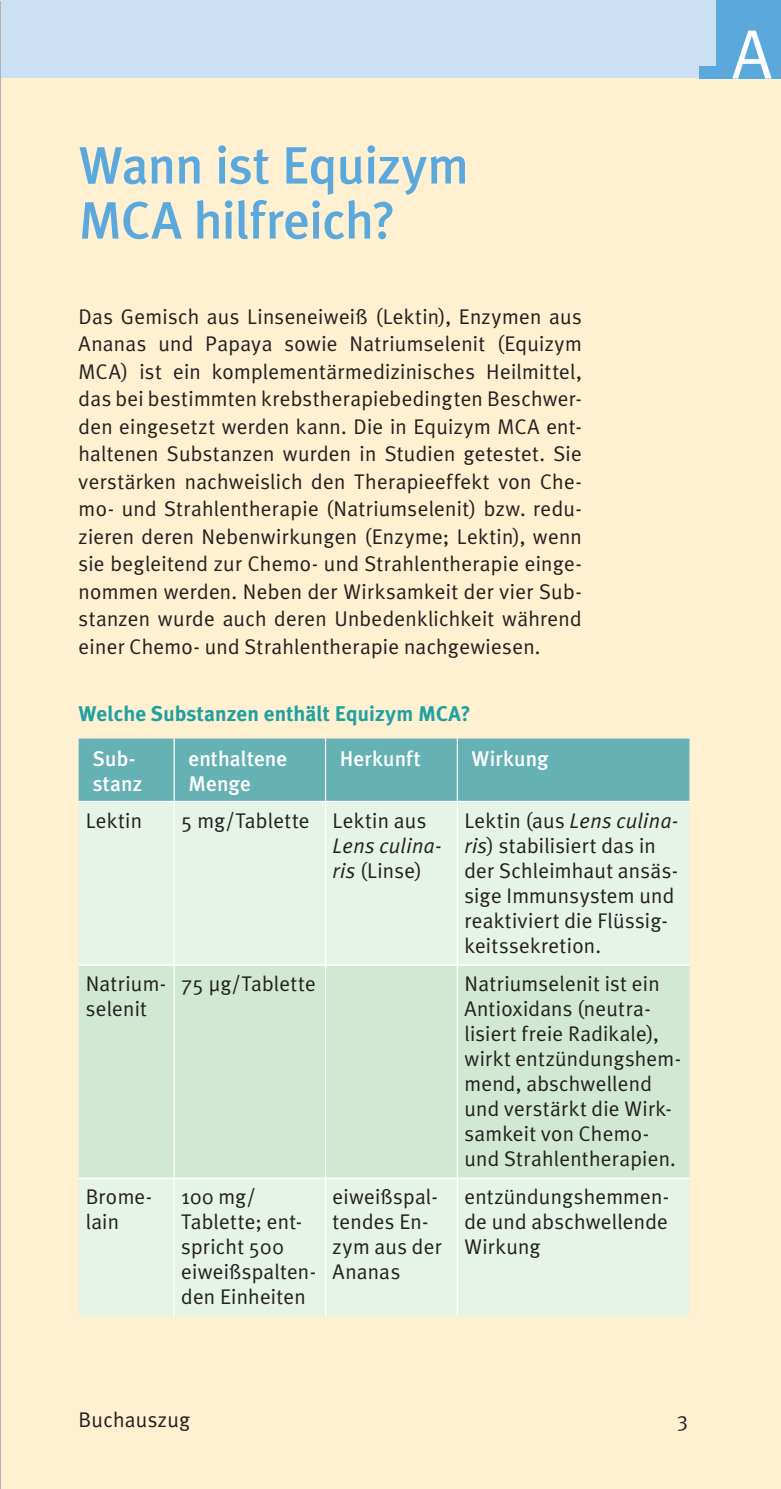
<style>
.page{position:relative;width:781px;height:1489px;background:#fff}
.page>*{position:absolute;margin:0;border:0;box-sizing:border-box;transform-origin:0 0}
.t1{font:70px "Meta Normal";color:#fff}
.t2{font:500 52.5px/55px "Meta Plus";letter-spacing:-.015em;color:#5ba8dc}
.t3{font:21.25px/25px "Meta Plus Normal";letter-spacing:.01em;color:#231f20}
.t4{font:700 21.25px/45px "Meta Plus";color:#20a0a1}
.t5{font:500 21.25px/25px "Meta Plus";letter-spacing:.01em;color:#fff}
.s1{font-weight:500;color:#fff}
.s2{font-style:italic}
</style>
<div class="page">
<div style="left:1px;top:0;width:780px;height:79px;background:#cbe0f3"></div>
<div style="left:1px;top:79px;width:780px;height:1410px;background:#fef0d0"></div>
<div style="left:699px;top:66px;width:82px;height:13px;background:#5ba8dc"></div>
<div style="left:716px;top:0;width:65px;height:79px;background:#5ba8dc"></div>
<div style="left:79px;top:738px;width:610px;height:63px;background:#66b1b3"></div>
<div style="left:79px;top:802px;width:610px;height:514px;background:#e6f3e7"></div>
<div style="left:79px;top:966px;width:610px;height:212px;background:#d1e9d3"></div>
<hr style="left:174px;top:738px;width:1px;height:63px;background:#fff">
<hr style="left:325px;top:738px;width:1px;height:63px;background:#fff">
<hr style="left:457px;top:738px;width:1px;height:63px;background:#fff">
<hr style="left:174px;top:802px;width:1px;height:162px;background:#fff">
<hr style="left:325px;top:802px;width:1px;height:162px;background:#fff">
<hr style="left:457px;top:802px;width:1px;height:162px;background:#fff">
<hr style="left:79px;top:964px;width:246px;height:2px;background:#fff">
<hr style="left:174px;top:966px;width:1px;height:212px;background:#fff">
<hr style="left:325px;top:964px;width:132px;height:2px;background:#fff">
<hr style="left:325px;top:966px;width:1px;height:212px;background:#fff">
<hr style="left:457px;top:964px;width:232px;height:2px;background:#fff">
<hr style="left:457px;top:966px;width:1px;height:212px;background:#fff">
<hr style="left:79px;top:1178px;width:246px;height:1px;background:#fff">
<hr style="left:174px;top:1179px;width:1px;height:137px;background:#fff">
<hr style="left:325px;top:1178px;width:132px;height:1px;background:#fff">
<hr style="left:325px;top:1179px;width:1px;height:137px;background:#fff">
<hr style="left:457px;top:1178px;width:232px;height:1px;background:#fff">
<hr style="left:457px;top:1179px;width:1px;height:137px;background:#fff">
<hr style="left:79px;top:801px;width:610px;height:1px;background:#fff">
<p class="t2" style="left:79px;top:142px;width:392px">Wann ist Equizym<br>MCA hilfreich?</p>
<p class="t3" style="left:79px;top:304px;width:505px;line-height:27.5px;text-align:justify">Das Gemisch aus Linseneiweiß (Lektin ), Enzymen aus Ananas und Papaya sowie Natriumselenit (Equizym MCA) ist ein komplementärmedizinisches Heilmittel, das bei bestimmten krebstherapiebedingten Beschwer&shy;den eingesetzt werden kann. Die in Equizym MCA ent&shy;haltenen Substanzen wurden in Studien getestet. Sie verstärken nachweislich den Therapieeffekt von Che&shy;mo- und Strahlentherapie (Natriumselenit) bzw. redu&shy;zieren deren Nebenwirkungen (Enzyme; Lektin), wenn sie begleitend zur Chemo- und Strahlentherapie einge&shy;nommen werden. Neben der Wirksamkeit der vier Sub&shy;stanzen wurde auch deren Unbedenklichkeit während einer Chemo- und Strahlentherapie nachgewiesen.</p>
<p class="t4" style="left:93px;top:692px;width:380px;text-indent:-14px">Welche Substanzen enthält Equizym MCA?<br><span class="s1">Sub-</span></p>
<p class="t5" style="left:93px;top:773px;width:51px">stanz</p>
<p class="t5" style="left:188px;top:748px;width:100px">enthaltene<br>Menge</p>
<p class="t5" style="left:340px;top:748px;width:83px">Herkunft</p>
<p class="t5" style="left:471px;top:748px;width:79px">Wirkung</p>
<p class="t3" style="left:86px;top:809px;width:58px">Lektin</p>
<p class="t3" style="left:333px;top:809px;width:110px;text-indent:-151px">5 mg/Tablette Lektin aus<br><span class="s2">Lens culina&shy;ris</span> (Linse)</p>
<p class="t3" style="left:464px;top:809px;width:215px">Lektin (aus <span class="s2">Lens culina&shy;ris</span>) stabilisiert das in der Schleimhaut ansäs&shy;sige Immunsystem und reaktiviert die Flüssig&shy;keitssekretion.</p>
<p class="t3" style="left:86px;top:973px;width:82px">Natrium&shy;selenit</p>
<p class="t3" style="left:181px;top:973px;width:136px">75 μg/Tablette</p>
<p class="t3" style="left:464px;top:973px;width:218px">Natriumselenit ist ein<br>Antioxidans (neutra&shy;lisiert freie Radikale), wirkt entzündungshem&shy;mend, abschwellend und verstärkt die Wirk&shy;samkeit von Chemo&shy;und Strahlentherapien.</p>
<p class="t3" style="left:86px;top:1186px;width:68px">Brome&shy;lain</p>
<p class="t3" style="left:181px;top:1186px;width:136px">100 mg/<br>Tablette; ent&shy;spricht 500 eiweißspalten&shy;den Einheiten</p>
<p class="t3" style="left:333px;top:1186px;width:111px">eiweißspal&shy;tendes En&shy;zym aus der<br>Ananas</p>
<p class="t3" style="left:464px;top:1186px;width:206px;text-align:justify">entzündungshemmen&shy;de und abschwellende Wirkung</p>
<p class="t1" style="left:728px;top:29px;width:42px">A</p>
<p class="t3" style="left:79px;top:1408px;width:113px">Buchauszug</p>
<p class="t3" style="left:677px;top:1408px;width:13px">3</p>
</div>
